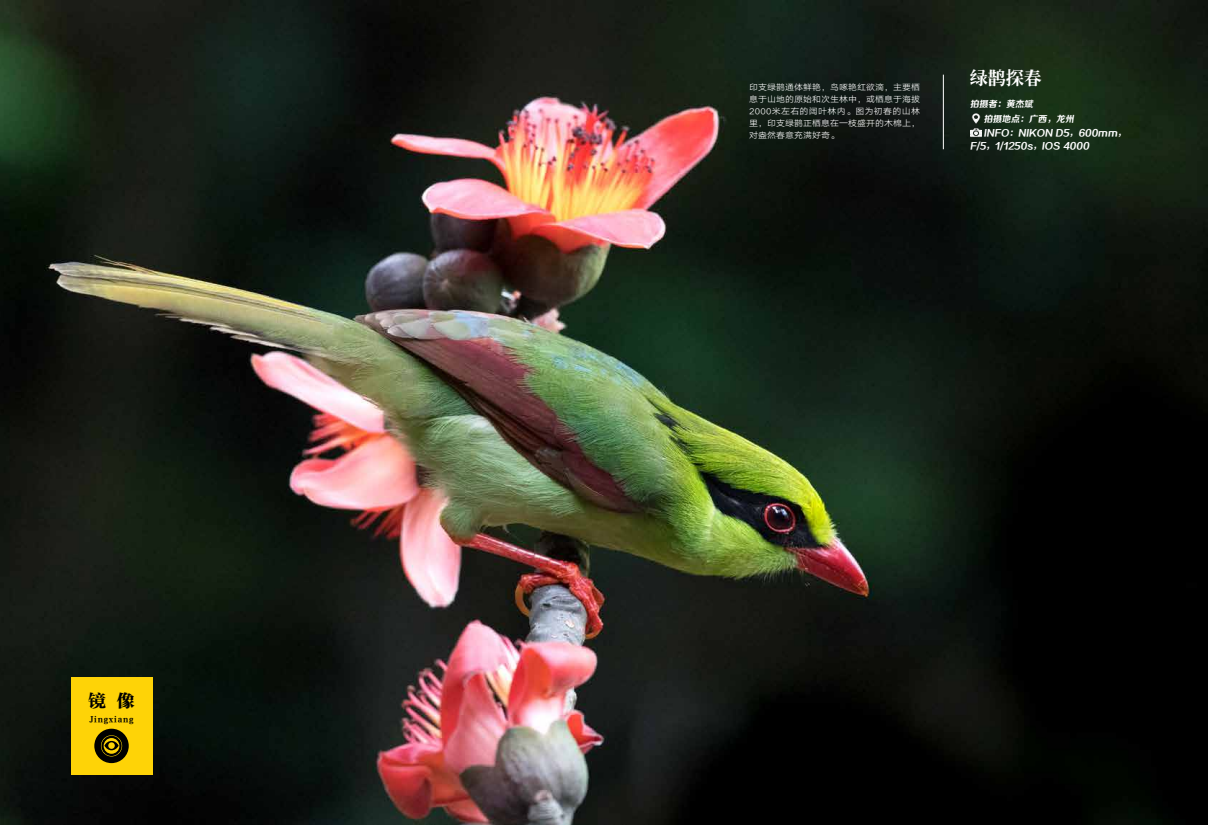
<style>
.page{position:relative;width:1208px;height:825px;background:#fff}
.page>*{position:absolute;margin:0;border:0;box-sizing:border-box;transform-origin:0 0}
.t1{font:18px "CT Lao Song SJ";color:#fff}
.t2{font:18px "FZTYSK GBK1 0";color:#000}
.t3{font:9px/12px "HY Qi Hei Y1 DEW";color:#fff;text-align:justify}
.t4{font:9px "FZZCHJW GB1 0";color:#fff}
.t5{font:8px "FZTYSK GBK1 0";letter-spacing:.09em;color:#000}
</style>
<div class="page">
<img style="left:0;top:0;width:1208px;height:825px">
<div style="left:71px;top:677px;width:81px;height:97px;background:#fed307"></div>
<svg style="left:94px;top:729px;width:35px;height:34px"></svg>
<hr style="left:943px;top:75px;width:1px;height:74px;background:#fff">
<svg style="left:970px;top:113px;width:11px;height:25px"></svg>
<h1 class="t2" style="left:88px;top:691px;width:48px">镜像</h1>
<p class="t5" style="left:89px;top:714px;width:46px">Jingxiang</p>
<p class="t3" style="left:749px;top:81px;width:172px">印支绿鹊通体鲜艳，鸟啄艳红欲滴，主要栖息于山地的原始和次生林中，或栖息于海拔2000米左右的阔叶林内。图为初春的山林里，印支绿鹊正栖息在一枝盛开的木棉上，对盎然春意充满好奇。</p>
<h1 class="t1" style="left:970px;top:69px;width:73px">绿鹊探春</h1>
<p class="t4" style="left:970px;top:99px;width:66px">拍摄者：黄杰斌</p>
<p class="t4" style="left:984px;top:114px;width:93px">拍摄地点：广西，龙州</p>
<p class="t4" style="left:984px;top:128px;width:146px">INFO：NIKON D5，600mm，</p>
<p class="t4" style="left:970px;top:141px;width:122px">F/5，1/1250s，IOS 4000</p>
</div>
